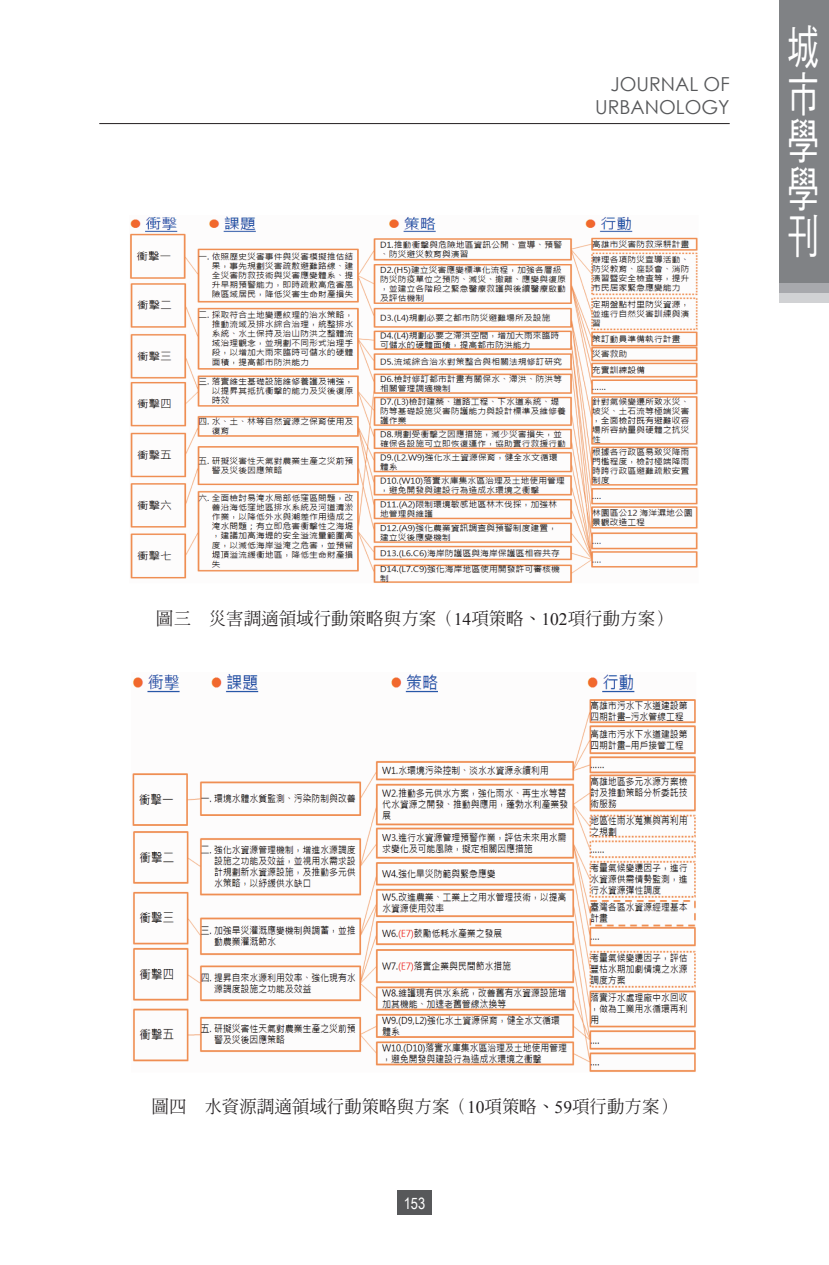
<style>
.page{position:relative;width:829px;height:1265px;background:#fff}
.page>*{position:absolute;margin:0;border:0;box-sizing:border-box;transform-origin:0 0}
.t1{font:47.25px/47.2px "DF Hei Std W5";color:#fff;text-align:justify;scale:.67 1}
.t2{font:19.25px/22.8px "Century Gothic";color:#57585a;text-align:right}
.t3{font:500 17.5px "AR Ming B5";color:#231f20}
.t4{font:15.75px "Arial Narrow";color:#fff}
.s1{font-family:"Times New Roman";font-weight:400}
</style>
<div class="page">
<hr style="left:99px;top:123px;width:630px;height:1px;background:#231f20">
<div style="left:397px;top:1191px;width:35px;height:24px;background:#57585a"></div>
<div style="left:779px;top:20px;width:49px;height:283px;background:#d1d2d4"></div>
<div style="left:779px;top:10px;width:49px;height:283px;background:#a8a9ad"></div>
<div style="left:779px;top:0;width:49px;height:283px;background:#808285"></div>
<img style="left:130px;top:216px;width:568px;height:367px">
<img style="left:132px;top:674px;width:564px;height:398px">
<p class="t2" style="left:595px;top:72px;width:136px">JOURNAL OF<br>URBANOLOGY</p>
<h1 class="t1" style="left:787px;top:23px;width:47px">城市學學刊</h1>
<p class="t3" style="left:156px;top:609px;width:518px">圖三 災害調適領域行動策略與方案（<span class="s1">14</span>項策略、<span class="s1">102</span>項行動方案）</p>
<p class="t3" style="left:152px;top:1098px;width:526px">圖四 水資源調適領域行動策略與方案（<span class="s1">10</span>項策略、<span class="s1">59</span>項行動方案）</p>
<p class="t4" style="left:403px;top:1191px;width:23px">153</p>
</div>
